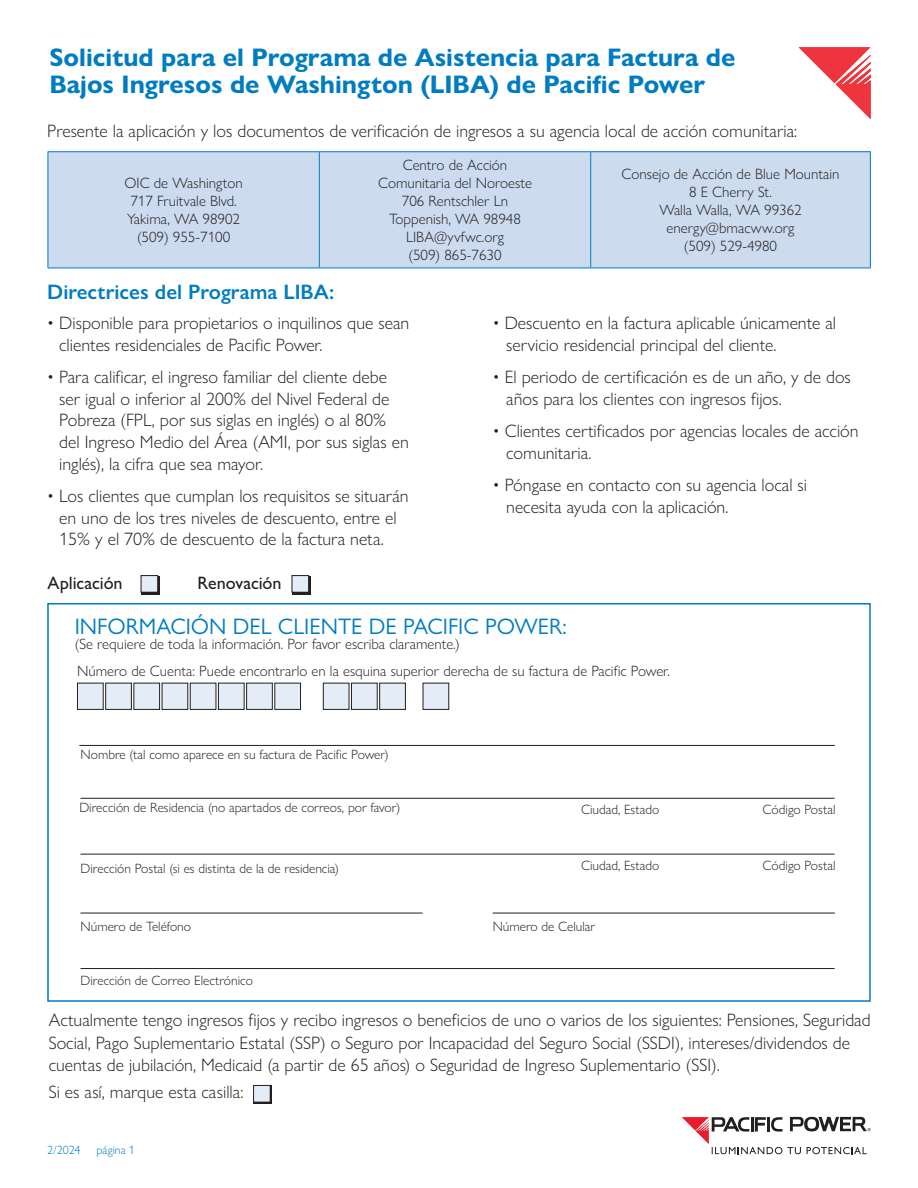
<style>
.page{position:relative;width:918px;height:1188px;background:#fff}
.page>*{position:absolute;margin:0;border:0;box-sizing:border-box;transform-origin:0 0}
.t1{font:700 25.5px/27px "Gill Sans Nova";color:#007cc2}
.t2{font:22.5px "Gill Sans Nova";color:#007cc2}
.t3{font:600 21px "Gill Sans Nova";color:#007cc2}
.t4{font:300 18px/21.6px "Gill Sans Nova";color:#231f20}
.t5{font:500 18px "Gill Sans Nova";letter-spacing:-.005em;color:#231f20}
.t6{font:300 15px/18px "Gill Sans Nova";color:#231f20;text-align:center}
.t7{font:300 13.5px "Gill Sans Nova";color:#231f20}
.t8{font:300 12px "Gill Sans Nova";color:#007cc2}
</style>
<div class="page">
<hr style="left:80px;top:798px;width:755px;height:1px;background:#231f20">
<hr style="left:80px;top:854px;width:755px;height:1px;background:#231f20">
<hr style="left:80px;top:968px;width:755px;height:1px;background:#231f20">
<hr style="left:80px;top:913px;width:343px;height:1px;background:#231f20">
<hr style="left:493px;top:913px;width:342px;height:1px;background:#231f20">
<hr style="left:79px;top:745px;width:756px;height:1px;background:#231f20">
<div style="left:77px;top:683px;width:26px;height:26px;background:#e4ecf7"></div>
<div style="left:77px;top:683px;width:27px;height:27px;border:1px solid #231f20"></div>
<div style="left:106px;top:683px;width:25px;height:26px;background:#e4ecf7"></div>
<div style="left:105px;top:683px;width:27px;height:27px;border:1px solid #231f20"></div>
<div style="left:134px;top:683px;width:26px;height:26px;background:#e4ecf7"></div>
<div style="left:133px;top:683px;width:27px;height:27px;border:1px solid #231f20"></div>
<div style="left:162px;top:683px;width:26px;height:26px;background:#e4ecf7"></div>
<div style="left:190px;top:683px;width:26px;height:26px;background:#e4ecf7"></div>
<div style="left:190px;top:683px;width:26px;height:27px;border:1px solid #231f20"></div>
<div style="left:218px;top:683px;width:26px;height:26px;background:#e4ecf7"></div>
<div style="left:218px;top:683px;width:27px;height:27px;border:1px solid #231f20"></div>
<div style="left:323px;top:683px;width:26px;height:26px;background:#e4ecf7"></div>
<div style="left:323px;top:683px;width:26px;height:27px;border:1px solid #231f20"></div>
<div style="left:247px;top:683px;width:25px;height:26px;background:#e4ecf7"></div>
<div style="left:246px;top:683px;width:27px;height:27px;border:1px solid #231f20"></div>
<div style="left:351px;top:683px;width:26px;height:26px;background:#e4ecf7"></div>
<div style="left:351px;top:683px;width:27px;height:27px;border:1px solid #231f20"></div>
<div style="left:275px;top:683px;width:26px;height:26px;background:#e4ecf7"></div>
<div style="left:274px;top:683px;width:27px;height:27px;border:1px solid #231f20"></div>
<div style="left:380px;top:683px;width:25px;height:26px;background:#e4ecf7"></div>
<div style="left:379px;top:683px;width:27px;height:27px;border:1px solid #231f20"></div>
<div style="left:423px;top:683px;width:26px;height:26px;background:#e4ecf7"></div>
<div style="left:423px;top:683px;width:26px;height:27px;border:1px solid #231f20"></div>
<div style="left:141px;top:576px;width:18px;height:18px;background:#231f20"></div>
<div style="left:141px;top:576px;width:17px;height:16px;background:#e4ecf7"></div>
<div style="left:141px;top:575px;width:17px;height:18px;border:1px solid #231f20"></div>
<div style="left:292px;top:576px;width:18px;height:18px;background:#231f20"></div>
<div style="left:292px;top:576px;width:17px;height:16px;background:#e4ecf7"></div>
<div style="left:291px;top:575px;width:18px;height:18px;border:1px solid #231f20"></div>
<div style="left:49px;top:152px;width:541px;height:116px;background:#ccdbef"></div>
<div style="left:591px;top:152px;width:279px;height:116px;background:#cddbef"></div>
<hr style="left:48px;top:151px;width:271px;height:1px;background:#007cc2">
<hr style="left:48px;top:152px;width:1px;height:116px;background:#007cc2">
<hr style="left:319px;top:151px;width:272px;height:1px;background:#007cc2">
<hr style="left:319px;top:152px;width:1px;height:116px;background:#007cc2">
<hr style="left:591px;top:151px;width:280px;height:1px;background:#007cc2">
<hr style="left:590px;top:152px;width:1px;height:116px;background:#007cc2">
<hr style="left:870px;top:152px;width:1px;height:116px;background:#007cc2">
<hr style="left:48px;top:268px;width:271px;height:1px;background:#007cc2">
<hr style="left:319px;top:268px;width:272px;height:1px;background:#007cc2">
<hr style="left:591px;top:268px;width:280px;height:1px;background:#007cc2">
<div style="left:254px;top:1086px;width:18px;height:18px;background:#231f20"></div>
<div style="left:254px;top:1085px;width:16px;height:17px;background:#e4ecf7"></div>
<div style="left:253px;top:1085px;width:18px;height:18px;border:1px solid #231f20"></div>
<svg style="left:799px;top:47px;width:72px;height:72px"></svg>
<svg style="left:682px;top:1117px;width:189px;height:37px"></svg>
<p class="t1" style="left:49px;top:44px;width:688px">Solicitud para el Programa de Asistencia para Factura de<br>Bajos Ingresos de Washington (LIBA) de Pacific Power</p>
<p class="t4" style="left:47px;top:120px;width:751px">Presente la aplicación y los documentos de verificación de ingresos a su agencia local de acción comunitaria:</p>
<p class="t6" style="left:125px;top:174px;width:120px">OIC de Washington<br>717 Fruitvale Blvd.</p>
<p class="t6" style="left:127px;top:210px;width:114px">Yakima, WA 98902</p>
<p class="t6" style="left:137px;top:228px;width:95px">(509) 955-7100</p>
<p class="t6" style="left:378px;top:156px;width:155px">Centro de Acción<br>Comunitaria del Noroeste</p>
<p class="t6" style="left:402px;top:192px;width:108px">706 Rentschler Ln</p>
<p class="t6" style="left:389px;top:210px;width:133px">Toppenish, WA 98948</p>
<p class="t6" style="left:406px;top:228px;width:99px">LIBA@yvfwc.org</p>
<p class="t6" style="left:408px;top:246px;width:95px">(509) 865-7630</p>
<p class="t6" style="left:621px;top:165px;width:220px">Consejo de Acción de Blue Mountain</p>
<p class="t6" style="left:689px;top:183px;width:84px">8 E Cherry St.</p>
<p class="t6" style="left:659px;top:201px;width:144px">Walla Walla, WA 99362</p>
<p class="t6" style="left:667px;top:219px;width:129px">energy@bmacww.org</p>
<p class="t6" style="left:684px;top:237px;width:95px">(509) 529-4980</p>
<p class="t3" style="left:47px;top:279px;width:289px">Directrices del Programa LIBA:</p>
<p class="t4" style="left:59px;top:312px;width:352px;text-indent:-12px">• Disponible para propietarios o inquilinos que sean clientes residenciales de Pacific Power.</p>
<p class="t4" style="left:59px;top:366px;width:351px;text-indent:-12px">• Para calificar, el ingreso familiar del cliente debe ser igual o inferior al 200% del Nivel Federal de Pobreza (FPL, por sus siglas en inglés) o al 80% del Ingreso Medio del Área (AMI, por sus siglas en inglés), la cifra que sea mayor.</p>
<p class="t4" style="left:59px;top:485px;width:351px;text-indent:-12px">• Los clientes que cumplan los requisitos se situarán en uno de los tres niveles de descuento, entre el<br>15% y el 70% de descuento de la factura neta.</p>
<p class="t5" style="left:48px;top:572px;width:77px">Aplicación</p>
<p class="t5" style="left:198px;top:572px;width:85px">Renovación</p>
<p class="t4" style="left:506px;top:312px;width:332px;text-indent:-14px">• Descuento en la factura aplicable únicamente al servicio residencial principal del cliente.</p>
<p class="t4" style="left:506px;top:366px;width:346px;text-indent:-14px">• El periodo de certificación es de un año, y de dos años para los clientes con ingresos fijos.</p>
<p class="t4" style="left:506px;top:420px;width:354px;text-indent:-14px">• Clientes certificados por agencias locales de acción comunitaria.</p>
<p class="t4" style="left:506px;top:474px;width:302px;text-indent:-14px">• Póngase en contacto con su agencia local si necesita ayuda con la aplicación.</p>
<p class="t2" style="left:75px;top:612px;width:494px">INFORMACIÓN DEL CLIENTE DE PACIFIC POWER:</p>
<p class="t6" style="left:75px;top:635px;width:386px">(Se requiere de toda la información. Por favor escriba claramente.)</p>
<p class="t6" style="left:77px;top:662px;width:594px">Número de Cuenta: Puede encontrarlo en la esquina superior derecha de su factura de Pacific Power.</p>
<p class="t7" style="left:81px;top:746px;width:310px">Nombre (tal como aparece en su factura de Pacific Power)</p>
<p class="t7" style="left:79px;top:799px;width:322px">Dirección de Residencia (no apartados de correos, por favor)</p>
<p class="t7" style="left:81px;top:860px;width:260px">Dirección Postal (si es distinta de la de residencia)</p>
<p class="t7" style="left:81px;top:918px;width:112px">Número de Teléfono</p>
<p class="t7" style="left:81px;top:972px;width:174px">Dirección de Correo Electrónico</p>
<p class="t7" style="left:581px;top:801px;width:80px">Ciudad, Estado</p>
<p class="t7" style="left:581px;top:857px;width:80px">Ciudad, Estado</p>
<p class="t7" style="left:493px;top:918px;width:104px">Número de Celular</p>
<p class="t7" style="left:763px;top:801px;width:74px">Código Postal</p>
<p class="t7" style="left:763px;top:857px;width:74px">Código Postal</p>
<p class="t4" style="left:49px;top:1009px;width:824px;line-height:22.5px">Actualmente tengo ingresos fijos y recibo ingresos o beneficios de uno o varios de los siguientes: Pensiones, Seguridad<br>Social, Pago Suplementario Estatal (SSP) o Seguro por Incapacidad del Seguro Social (SSDI), intereses/dividendos de cuentas de jubilación, Medicaid (a partir de 65 años) o Seguridad de Ingreso Suplementario (SSI).</p>
<p class="t4" style="left:49px;top:1081px;width:196px">Si es así, marque esta casilla:</p>
<p class="t8" style="left:47px;top:1143px;width:35px">2/2024</p>
<p class="t8" style="left:97px;top:1143px;width:40px">página 1</p>
</div>
